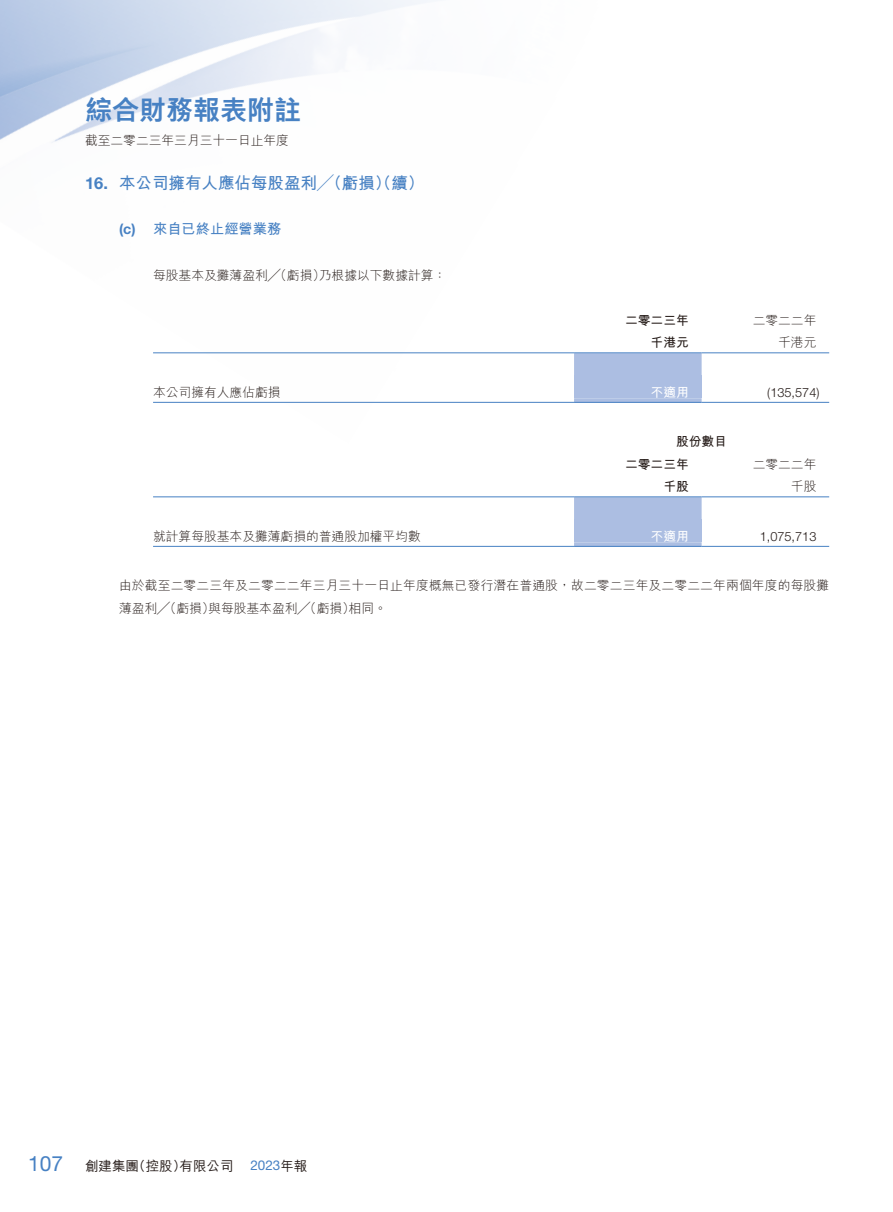
<style>
.page{position:relative;width:893px;height:1212px;background:#fff}
.page>*{position:absolute;margin:0;border:0;box-sizing:border-box;transform-origin:0 0}
.t1{font:800 27px "M Hei HK";color:#4781c3}
.t2{font:21px "Helvetica Neue LT Std";color:#4781c3}
.t3{font:700 16.5px "M Hei HK";color:#4781c3}
.t4{font:700 16.5px "Helvetica Neue LT Std";color:#4781c3}
.t5{font:700 14.25px "M Hei HK";color:#4781c3}
.t6{font:700 14.25px "Helvetica Neue LT Std";color:#4781c3}
.t7{font:500 13.5px "M Hei HK";color:#231916}
.t8{font:13.5px "Helvetica Neue LT Std";color:#4781c3}
.t9{font:300 12.75px/22.5px "M Hei HK";color:#231916}
.t10{font:700 12.75px "M Hei HK";color:#231916}
.t11{font:300 12.75px "Helvetica Neue LT Std";color:#231916}
.t12{font:700 12.75px "M Hei HK";color:#fff}
.s1{font-family:"M Hei HK";font-weight:500;color:#231916}
</style>
<div class="page">
<img style="left:0;top:0;width:574px;height:402px">
<svg style="left:574px;top:353px;width:128px;height:49px;background:#abbde1"></svg>
<div style="left:574px;top:376px;width:128px;height:22px;background:#acbee2"></div>
<hr style="left:153px;top:352px;width:421px;height:1px;background:#4781c3">
<hr style="left:574px;top:352px;width:128px;height:1px;background:#4781c3">
<hr style="left:702px;top:352px;width:127px;height:1px;background:#4781c3">
<hr style="left:153px;top:402px;width:421px;height:1px;background:#4781c3">
<hr style="left:574px;top:402px;width:128px;height:1px;background:#4781c3">
<hr style="left:702px;top:402px;width:127px;height:1px;background:#4781c3">
<svg style="left:574px;top:497px;width:128px;height:49px;background:#abbde1"></svg>
<div style="left:574px;top:520px;width:128px;height:22px;background:#acbee2"></div>
<hr style="left:153px;top:496px;width:421px;height:1px;background:#4781c3">
<hr style="left:574px;top:496px;width:128px;height:1px;background:#4781c3">
<hr style="left:702px;top:496px;width:127px;height:1px;background:#4781c3">
<hr style="left:153px;top:546px;width:421px;height:1px;background:#4781c3">
<hr style="left:574px;top:546px;width:128px;height:1px;background:#4781c3">
<hr style="left:702px;top:546px;width:127px;height:1px;background:#4781c3">
<h1 class="t1" style="left:85px;top:96px;width:217px">綜合財務報表附註</h1>
<p class="t9" style="left:85px;top:129px;width:205px">截至二零二三年三月三十一日止年度</p>
<p class="t4" style="left:85px;top:173px;width:24px">16.</p>
<p class="t3" style="left:119px;top:171px;width:307px">本公司擁有人應佔每股盈利╱（虧損）（續(</p>
<p class="t6" style="left:119px;top:220px;width:18px">c( )</p>
<p class="t5" style="left:153px;top:219px;width:130px">來自已終止經營業務</p>
<p class="t9" style="left:153px;top:263px;width:174px">每股基本及攤薄盈利╱（虧損）</p>
<p class="t9" style="left:319px;top:263px;width:129px">乃根據以下數據計算：</p>
<p class="t9" style="left:153px;top:380px;width:129px">本公司擁有人應佔虧損</p>
<p class="t10" style="left:625px;top:311px;width:65px">二零二三年</p>
<p class="t9" style="left:753px;top:308px;width:65px">二零二二年</p>
<p class="t10" style="left:651px;top:333px;width:40px">千港元</p>
<p class="t9" style="left:778px;top:331px;width:40px">千港元</p>
<p class="t12" style="left:651px;top:383px;width:40px">不適用</p>
<p class="t11" style="left:767px;top:384px;width:54px">)135,574(</p>
<p class="t10" style="left:676px;top:432px;width:52px">股份數目</p>
<p class="t10" style="left:625px;top:455px;width:65px">二零二三年</p>
<p class="t9" style="left:753px;top:452px;width:65px">二零二二年</p>
<p class="t10" style="left:663px;top:477px;width:27px">千股</p>
<p class="t9" style="left:791px;top:475px;width:27px">千股</p>
<p class="t9" style="left:153px;top:524px;width:269px">就計算每股基本及攤薄虧損的普通股加權平均數</p>
<p class="t9" style="left:349px;top:574px;width:482px;text-indent:-230px">由於截至二零二三年及二零二二年三月三十一日止年度概無已發行潛在普通股，故二零二三年及二零二二年兩個年度的每股攤相同。</p>
<p class="t12" style="left:651px;top:527px;width:40px">不適用</p>
<p class="t11" style="left:760px;top:528px;width:58px">1,075,713</p>
<p class="t9" style="left:119px;top:596px;width:97px">薄盈利╱（虧損）</p>
<p class="t9" style="left:208px;top:596px;width:148px">與每股基本盈利╱（虧損）</p>
<h2 class="t2" style="left:28px;top:1151px;width:37px">107</h2>
<p class="t7" style="left:85px;top:1156px;width:55px">創建集團</p>
<p class="t7" style="left:132px;top:1156px;width:55px">（控股）</p>
<p class="t7" style="left:180px;top:1156px;width:55px">有限公司</p>
<p class="t8" style="left:250px;top:1157px;width:59px">2023<span class="s1">年報</span></p>
</div>
